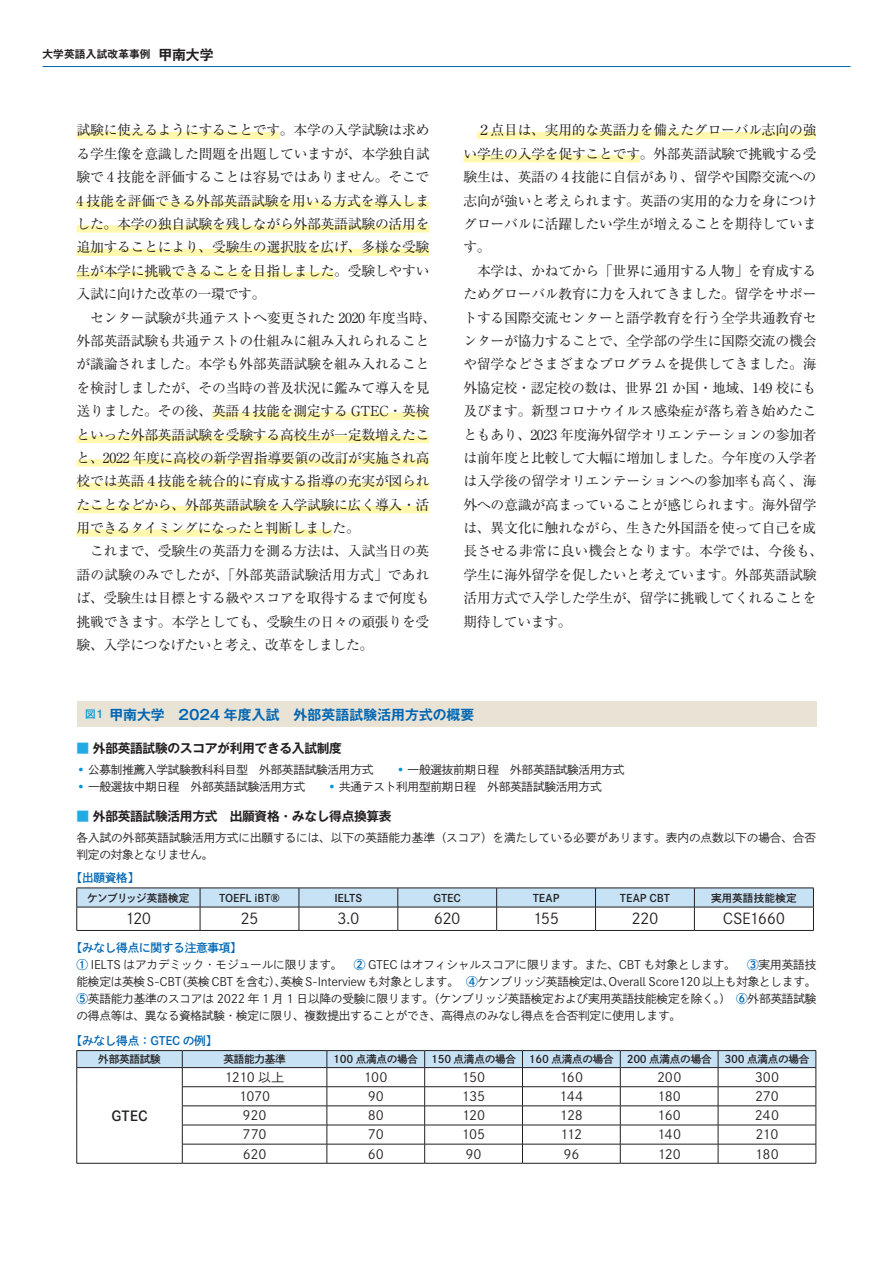
<style>
.page{position:relative;width:893px;height:1263px;background:#fff}
.page>*{position:absolute;margin:0;border:0;box-sizing:border-box;transform-origin:0 0}
.t1{font:14.85px "Shuei Go Kin Std L";letter-spacing:-.04em;color:#231f20}
.t2{font:13.8px/23.4px "Ryumin Pr 6 N";letter-spacing:-.02em;color:#231f20;text-align:justify}
.t3{font:700 13.8px "Gothic MB101 Pro De";color:#0166b3}
.t4{font:13.8px "Shuei Go Kin Std B";color:#231f20}
.t5{font:12.75px "Shuei Go Kin Std L";letter-spacing:-.015em;color:#231f20}
.t6{font:700 12.75px "Gothic MB101 Pr 6 N De";letter-spacing:-.025em;color:#231f20}
.t7{font:11.7px/17px "Shuei Go Kin Std L";letter-spacing:-.025em;color:#231f20}
.t8{font:11.7px "Shuei Go Kin Std B";letter-spacing:-.025em;color:#0166b3}
.t9{font:10.65px "Shuei Go Kin Std B";letter-spacing:-.025em;color:#231f20}
.t10{font:700 10.65px "Gothic MB101 Pro De";letter-spacing:.02em;color:#231f20}
.t11{font:10.65px "Shuei Go Kin Std B";letter-spacing:-.045em;color:#231f20}
.t12{font:10.65px "Shuei Go Kin Std B";letter-spacing:.015em;color:#231f20}
.s1{font-size:13.8px}
.s2{font-family:"Gothic MB101 Pro";font-weight:500;font-size:10.65px;color:#0095d9}
.s3{color:#22abe2}
.s4{color:#0095d9}
.s5{font-family:"Shuei Go Kin Std B";color:#0166b3}
</style>
<div class="page">
<hr style="left:43px;top:66px;width:807px;height:1px;background:#0166b3">
<div style="left:77px;top:132px;width:203px;height:7px;background:#fff8ae"></div>
<div style="left:77px;top:202px;width:352px;height:7px;background:#fff8ae"></div>
<div style="left:77px;top:225px;width:352px;height:8px;background:#fff8ae"></div>
<div style="left:77px;top:249px;width:352px;height:7px;background:#fff8ae"></div>
<div style="left:77px;top:272px;width:257px;height:7px;background:#fff8ae"></div>
<div style="left:212px;top:412px;width:217px;height:8px;background:#fff8ae"></div>
<div style="left:77px;top:436px;width:352px;height:7px;background:#fff8ae"></div>
<div style="left:77px;top:459px;width:352px;height:7px;background:#fff8ae"></div>
<div style="left:77px;top:483px;width:352px;height:7px;background:#fff8ae"></div>
<div style="left:77px;top:506px;width:352px;height:7px;background:#fff8ae"></div>
<div style="left:77px;top:529px;width:256px;height:8px;background:#fff8ae"></div>
<div style="left:477px;top:132px;width:339px;height:7px;background:#fff8ae"></div>
<div style="left:463px;top:155px;width:177px;height:7px;background:#fff8ae"></div>
<div style="left:77px;top:702px;width:739px;height:25px;background:#e9e3d5"></div>
<svg style="left:76px;top:888px;width:738px;height:42px"></svg>
<hr style="left:77px;top:930px;width:123px;height:1px;background:#231f20">
<hr style="left:200px;top:930px;width:99px;height:1px;background:#231f20">
<hr style="left:299px;top:930px;width:99px;height:1px;background:#231f20">
<hr style="left:398px;top:930px;width:99px;height:1px;background:#231f20">
<hr style="left:497px;top:930px;width:98px;height:1px;background:#231f20">
<hr style="left:595px;top:930px;width:99px;height:1px;background:#231f20">
<hr style="left:694px;top:930px;width:120px;height:1px;background:#231f20">
<svg style="left:76px;top:1050px;width:741px;height:113px"></svg>
<hr style="left:77px;top:1163px;width:105px;height:1px;background:#231f20">
<hr style="left:182px;top:1163px;width:145px;height:1px;background:#231f20">
<hr style="left:327px;top:1163px;width:98px;height:1px;background:#231f20">
<hr style="left:425px;top:1163px;width:97px;height:1px;background:#231f20">
<hr style="left:522px;top:1163px;width:98px;height:1px;background:#231f20">
<hr style="left:620px;top:1163px;width:98px;height:1px;background:#231f20">
<hr style="left:718px;top:1163px;width:98px;height:1px;background:#231f20">
<p class="t10" style="left:43px;top:46px;width:172px">大学英語入試改革事例 <span class="s1">甲南大学</span></p>
<p class="t2" style="left:77px;top:118px;width:354px">試験に使えるようにすることです。本学の入学試験は求める学生像を意識した問題を出題していますが、本学独自試験で 4 技能を評価することは容易ではありません。そこで4 技能を評価できる外部英語試験を用いる方式を導入しました。本学の独自試験を残しながら外部英語試験の活用を追加することにより、受験生の選択肢を広げ、多様な受験生が本学に挑戦できることを目指しました。受験しやすい入試に向けた改革の一環です。</p>
<p class="t2" style="left:77px;top:305px;width:361px;text-align:left">　センター試験が共通テストへ変更された 2020 年度当時、外部英語試験も共通テストの仕組みに組み入れられることが議論されました。本学も外部英語試験を組み入れることを検討しましたが、その当時の普及状況に鑑みて導入を見送りました。その後、英語４技能を測定する GTEC・英検といった外部英語試験を受験する高校生が一定数増えたこと、2022 年度に高校の新学習指導要領の改訂が実施され高校では英語４技能を統合的に育成する指導の充実が図られたことなどから、外部英語試験を入学試験に広く導入・活用できるタイミングになったと判断しました。</p>
<p class="t2" style="left:77px;top:539px;width:354px">　これまで、受験生の英語力を測る方法は、入試当日の英語の試験のみでしたが、「外部英語試験活用方式」であれば、受験生は目標とする級やスコアを取得するまで何度も挑戦できます。本学としても、受験生の日々の頑張りを受験、入学につなげたいと考え、改革をしました。</p>
<p class="t2" style="left:463px;top:118px;width:354px;text-indent:14px">２点目は、実用的な英語力を備えたグローバル志向の強い学生の入学を促すことです。外部英語試験で挑戦する受験生は、英語の４技能に自信があり、留学や国際交流への志向が強いと考えられます。英語の実用的な力を身につけグローバルに活躍したい学生が増えることを期待しています。</p>
<p class="t2" style="left:463px;top:258px;width:361px;text-align:left">　本学は、かねてから「世界に通用する人物」を育成するためグローバル教育に力を入れてきました。留学をサポートする国際交流センターと語学教育を行う全学共通教育センターが協力することで、全学部の学生に国際交流の機会や留学などさまざまなプログラムを提供してきました。海外協定校・認定校の数は、世界 21 か国・地域、149 校にも及びます。新型コロナウイルス感染症が落ち着き始めたこともあり、2023 年度海外留学オリエンテーションの参加者は前年度と比較して大幅に増加しました。今年度の入学者は入学後の留学オリエンテーションへの参加率も高く、海外への意識が高まっていることが感じられます。海外留学は、異文化に触れながら、生きた外国語を使って自己を成長させる非常に良い機会となります。本学では、今後も、学生に海外留学を促したいと考えています。外部英語試験活用方式で入学した学生が、留学に挑戦してくれることを期待しています。</p>
<p class="t3" style="left:85px;top:703px;width:391px"><span class="s2">図１</span> 甲南大学　2024 年度入試　外部英語試験活用方式の概要</p>
<p class="t6" style="left:77px;top:738px;width:267px"><span class="s3">■</span> 外部英語試験のスコアが利用できる入試制度</p>
<p class="t7" style="left:77px;top:761px;width:561px"><span class="s4">•</span> 公募制推薦入学試験教科科目型　外部英語試験活用方式　　<span class="s4">•</span> 一般選抜前期日程　外部英語試験活用方式　</p>
<p class="t7" style="left:77px;top:778px;width:527px"><span class="s4">•</span> 一般選抜中期日程　外部英語試験活用方式　　<span class="s4">•</span> 共通テスト利用型前期日程　外部英語試験活用方式</p>
<p class="t7" style="left:77px;top:829px;width:741px">各入試の外部英語試験活用方式に出願するには、以下の英語能力基準（スコア）を満たしている必要があります。表内の点数以下の場合、合否判定の対象となりません。</p>
<p class="t6" style="left:77px;top:806px;width:317px"><span class="s3">■</span> 外部英語試験活用方式　出願資格・みなし得点換算表</p>
<p class="t8" style="left:71px;top:869px;width:70px">【出願資格】</p>
<p class="t11" style="left:87px;top:890px;width:104px">ケンブリッジ英語検定</p>
<p class="t9" style="left:219px;top:890px;width:62px">TOEFL iBT®</p>
<p class="t9" style="left:334px;top:890px;width:29px">IELTS</p>
<p class="t9" style="left:433px;top:890px;width:29px">GTEC</p>
<p class="t9" style="left:533px;top:890px;width:28px">TEAP</p>
<p class="t9" style="left:620px;top:890px;width:52px">TEAP CBT</p>
<p class="t12" style="left:711px;top:890px;width:87px">実用英語技能検定</p>
<p class="t1" style="left:125px;top:909px;width:27px">120</p>
<p class="t1" style="left:240px;top:909px;width:20px">25</p>
<p class="t1" style="left:337px;top:909px;width:24px">3.0</p>
<p class="t1" style="left:434px;top:909px;width:28px">620</p>
<p class="t1" style="left:533px;top:909px;width:27px">155</p>
<p class="t1" style="left:631px;top:909px;width:28px">220</p>
<p class="t1" style="left:723px;top:909px;width:64px">CSE1660</p>
<p class="t8" style="left:71px;top:940px;width:173px">【みなし得点に関する注意事項】</p>
<p class="t7" style="left:77px;top:956px;width:753px"><span class="s5">①</span> IELTS はアカデミック・モジュールに限ります。　<span class="s5">②</span> GTEC はオフィシャルスコアに限ります。また、CBT も対象とします。　<span class="s5">③</span>実用英語技能検定は英検 S-CBT（英検 CBT を含む）、英検 S-Interview も対象とします。　<span class="s5">④</span>ケンブリッジ英語検定は、Overall Score120 以上も対象とします。　<span class="s5">⑤</span>英語能力基準のスコアは 2022 年 1 月 1 日以降の受験に限ります。（ケンブリッジ英語検定および実用英語技能検定を除く。）　<span class="s5">⑥</span>外部英語試験の得点等は、異なる資格試験・検定に限り、複数提出することができ、高得点のみなし得点を合否判定に使用します。</p>
<p class="t8" style="left:71px;top:1032px;width:148px">【みなし得点：GTEC の例】</p>
<p class="t9" style="left:98px;top:1052px;width:64px">外部英語試験</p>
<p class="t9" style="left:223px;top:1052px;width:64px">英語能力基準</p>
<p class="t9" style="left:333px;top:1052px;width:86px">100 点満点の場合</p>
<p class="t9" style="left:431px;top:1052px;width:86px">150 点満点の場合</p>
<p class="t9" style="left:529px;top:1052px;width:86px">160 点満点の場合</p>
<p class="t9" style="left:627px;top:1052px;width:86px">200 点満点の場合</p>
<p class="t9" style="left:724px;top:1052px;width:86px">300 点満点の場合</p>
<p class="t4" style="left:111px;top:1106px;width:38px">GTEC</p>
<p class="t5" style="left:225px;top:1069px;width:61px">1210 以上</p>
<p class="t5" style="left:364px;top:1069px;width:25px">100</p>
<p class="t5" style="left:462px;top:1069px;width:25px">150</p>
<p class="t5" style="left:560px;top:1069px;width:25px">160</p>
<p class="t5" style="left:657px;top:1069px;width:26px">200</p>
<p class="t5" style="left:755px;top:1069px;width:26px">300</p>
<p class="t5" style="left:239px;top:1088px;width:33px">1070</p>
<p class="t5" style="left:368px;top:1088px;width:18px">90</p>
<p class="t5" style="left:462px;top:1088px;width:25px">135</p>
<p class="t5" style="left:559px;top:1088px;width:25px">144</p>
<p class="t5" style="left:657px;top:1088px;width:25px">180</p>
<p class="t5" style="left:755px;top:1088px;width:25px">270</p>
<p class="t5" style="left:243px;top:1107px;width:25px">920</p>
<p class="t5" style="left:368px;top:1107px;width:18px">80</p>
<p class="t5" style="left:462px;top:1107px;width:25px">120</p>
<p class="t5" style="left:560px;top:1107px;width:24px">128</p>
<p class="t5" style="left:657px;top:1107px;width:25px">160</p>
<p class="t5" style="left:755px;top:1107px;width:26px">240</p>
<p class="t5" style="left:243px;top:1126px;width:25px">770</p>
<p class="t5" style="left:368px;top:1126px;width:17px">70</p>
<p class="t5" style="left:462px;top:1126px;width:25px">105</p>
<p class="t5" style="left:561px;top:1126px;width:23px">112</p>
<p class="t5" style="left:657px;top:1126px;width:25px">140</p>
<p class="t5" style="left:755px;top:1126px;width:24px">210</p>
<p class="t5" style="left:243px;top:1145px;width:25px">620</p>
<p class="t5" style="left:368px;top:1145px;width:18px">60</p>
<p class="t5" style="left:465px;top:1145px;width:18px">90</p>
<p class="t5" style="left:563px;top:1145px;width:17px">96</p>
<p class="t5" style="left:658px;top:1145px;width:25px">120</p>
<p class="t5" style="left:755px;top:1145px;width:25px">180</p>
</div>
